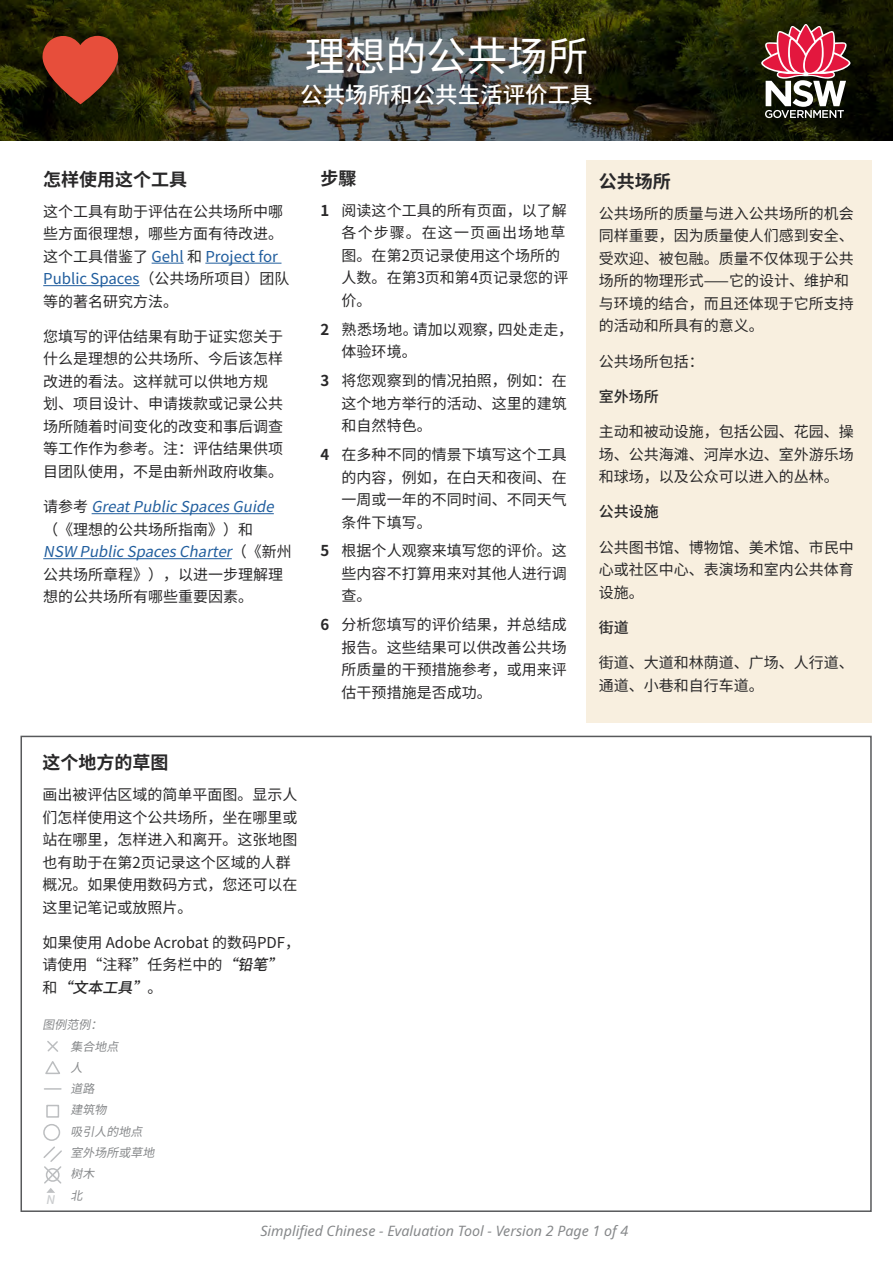
<style>
.page{position:relative;width:893px;height:1263px;background:#fff}
.page>*{position:absolute;margin:0;border:0;box-sizing:border-box;transform-origin:0 0}
.Cover_Heading_1_-_sm{font:40.5px "Noto Sans CJ Ksc";color:#fff}
.Cover_Heading_2{font:500 22.5px "Noto Sans CJ Ksc";color:#fff}
.Heading_1{font:700 18px "Noto Sans CJ Ksc";color:#292829}
.Body{font:15px/22.5px "Noto Sans CJ Ksc";color:#292829}
.Body-2{font:500 15px "Noto Sans CJ Ksc";color:#292829}
.t1{font:italic 14.25px "Noto Sans";color:#86888a}
.Body_8pt{font:italic 12px "Noto Sans CJ Ksc";color:#86888a}
.t2{font:italic 500 12px "Noto Sans CJ Ksc";color:#cbcdcf}
.s1{color:#215e9e}
.s2{font-style:italic;color:#215e9e}
.s3{font-weight:700}
.s4{font-weight:500;font-style:italic}
</style>
<div class="page">
<svg style="left:0;top:0;width:893px;height:140px;background:#343520"></svg>
<svg style="left:761px;top:24px;width:89px;height:94px"></svg>
<svg style="left:43px;top:36px;width:75px;height:68px;background:#a83d29"></svg>
<hr style="left:152px;top:263px;width:32px;height:1px;background:#215e9e">
<hr style="left:205px;top:263px;width:76px;height:1px;background:#215e9e">
<hr style="left:43px;top:285px;width:97px;height:1px;background:#215e9e">
<hr style="left:92px;top:513px;width:182px;height:1px;background:#215e9e">
<hr style="left:43px;top:558px;width:189px;height:1px;background:#215e9e">
<div style="left:586px;top:161px;width:286px;height:562px;background:#f8efdf"></div>
<svg style="left:47px;top:1041px;width:11px;height:11px"></svg>
<svg style="left:45px;top:1061px;width:15px;height:13px"></svg>
<svg style="left:44px;top:1088px;width:17px;height:2px"></svg>
<div style="left:46px;top:1105px;width:13px;height:13px;border:2px solid #bcbec0"></div>
<div style="left:43px;top:1124px;width:17px;height:17px;border:2px solid #bcbec0;border-radius:50%"></div>
<svg style="left:43px;top:1146px;width:19px;height:47px"></svg>
<p class="Cover_Heading_1_-_sm" style="left:305px;top:34px;width:285px">理想的公共场所</p>
<p class="Cover_Heading_2" style="left:300px;top:82px;width:294px">公共场所和公共生活评价工具</p>
<h1 class="Heading_1" style="left:43px;top:169px;width:146px">怎样使用这个工具</h1>
<p class="Body" style="left:43px;top:200px;width:248px">这个工具有助于评估在公共场所中哪些方面很理想，哪些方面有待改进。这个工具借鉴了 <span class="s1">Gehl</span> 和 <span class="s1">Project for<br>Public Spaces</span>（公共场所项目）团队等的著名研究方法。</p>
<p class="Body" style="left:43px;top:325px;width:241px">您填写的评估结果有助于证实您关于什么是理想的公共场所、今后该怎样改进的看法。这样就可以供地方规划、项目设计、申请拨款或记录公共场所随着时间变化的改变和事后调查等工作作为参考。注：评估结果供项目团队使用，不是由新州政府收集。</p>
<p class="Body" style="left:43px;top:496px;width:250px">请参考 <span class="s2">GreatPublicSpacesGuide</span>（《理想的公共场所指南》）和<br><span class="s2">NSWPublicSpacesCharter</span>（《新州公共场所章程》），以进一步理解理想的公共场所有哪些重要因素。</p>
<h1 class="Heading_1" style="left:320px;top:168px;width:37px">步驟</h1>
<p class="Body" style="left:342px;top:199px;width:228px;text-indent:-21px"><span class="s3">1</span> 阅读这个工具的所有页面，以了解各个步骤。在这一页画出场地草图。在第2页记录使用这个场所的人数。在第3页和第4页记录您的评价。</p>
<p class="Body" style="left:342px;top:318px;width:233px;text-indent:-21px"><span class="s3">2</span> 熟悉场地。请加以观察，四处走走，体验环境。</p>
<p class="Body" style="left:342px;top:370px;width:226px;text-align:justify;text-indent:-21px"><span class="s3">3</span> 将您观察到的情况拍照，例如：在这个地方举行的活动、这里的建筑和自然特色。</p>
<p class="Body" style="left:342px;top:444px;width:226px;text-align:justify;text-indent:-21px"><span class="s3">4</span> 在多种不同的情景下填写这个工具的内容，例如，在白天和夜间、在一周或一年的不同时间、不同天气条件下填写。</p>
<p class="Body" style="left:342px;top:540px;width:226px;text-align:justify;text-indent:-21px"><span class="s3">5</span> 根据个人观察来填写您的评价。这些内容不打算用来对其他人进行调查。</p>
<p class="Body" style="left:342px;top:614px;width:226px;text-align:justify;text-indent:-21px"><span class="s3">6</span> 分析您填写的评价结果，并总结成报告。这些结果可以供改善公共场所质量的干预措施参考，或用来评估干预措施是否成功。</p>
<h1 class="Heading_1" style="left:599px;top:171px;width:73px">公共场所</h1>
<p class="Body" style="left:599px;top:202px;width:256px">公共场所的质量与进入公共场所的机会同样重要，因为质量使人们感到安全、受欢迎、被包融。质量不仅体现于公共场所的物理形式⸺它的设计、维护和与环境的结合，而且还体现于它所支持的活动和所具有的意义。</p>
<p class="Body" style="left:599px;top:350px;width:106px">公共场所包括：</p>
<p class="Body-2" style="left:599px;top:388px;width:61px">室外场所</p>
<p class="Body" style="left:599px;top:421px;width:256px;text-align:justify">主动和被动设施，包括公园、花园、操场、公共海滩、河岸水边、室外游乐场和球场，以及公众可以进入的丛林。</p>
<p class="Body-2" style="left:599px;top:503px;width:61px">公共设施</p>
<p class="Body" style="left:599px;top:536px;width:256px;text-align:justify">公共图书馆、博物馆、美术馆、市民中心或社区中心、表演场和室内公共体育设施。</p>
<p class="Body-2" style="left:599px;top:619px;width:31px">街道</p>
<p class="Body" style="left:599px;top:652px;width:256px">街道、大道和林荫道、广场、人行道、通道、小巷和自行车道。</p>
<h1 class="Heading_1" style="left:43px;top:752px;width:127px">这个地方的草图</h1>
<p class="Body" style="left:43px;top:784px;width:256px">画出被评估区域的简单平面图。显示人们怎样使用这个公共场所，坐在哪里或站在哪里，怎样进入和离开。这张地图也有助于在第2页记录这个区域的人群概况。如果使用数码方式，您还可以在这里记笔记或放照片。</p>
<p class="Body" style="left:43px;top:931px;width:259px">如果使用 Adobe Acrobat 的数码PDF，请使用“注释”任务栏中的<span class="s4">“铅笔”</span>和 <span class="s4">“文本工具”</span>。</p>
<p class="Body_8pt" style="left:43px;top:1018px;width:68px">图例范例：</p>
<p class="t2" style="left:46px;top:1192px;width:16px">N</p>
<p class="Body_8pt" style="left:70px;top:1039px;width:56px">集合地点</p>
<p class="Body_8pt" style="left:70px;top:1061px;width:20px">人</p>
<p class="Body_8pt" style="left:70px;top:1082px;width:32px">道路</p>
<p class="Body_8pt" style="left:70px;top:1103px;width:44px">建筑物</p>
<p class="Body_8pt" style="left:70px;top:1124px;width:80px">吸引人的地点</p>
<p class="Body_8pt" style="left:70px;top:1146px;width:92px">室外场所或草地</p>
<p class="Body_8pt" style="left:70px;top:1167px;width:32px">树木</p>
<p class="Body_8pt" style="left:70px;top:1188px;width:20px">北</p>
<p class="t1" style="left:260px;top:1220px;width:369px">Simplified Chinese - Evaluation Tool - Version 2 Page 1 of 4</p>
</div>
